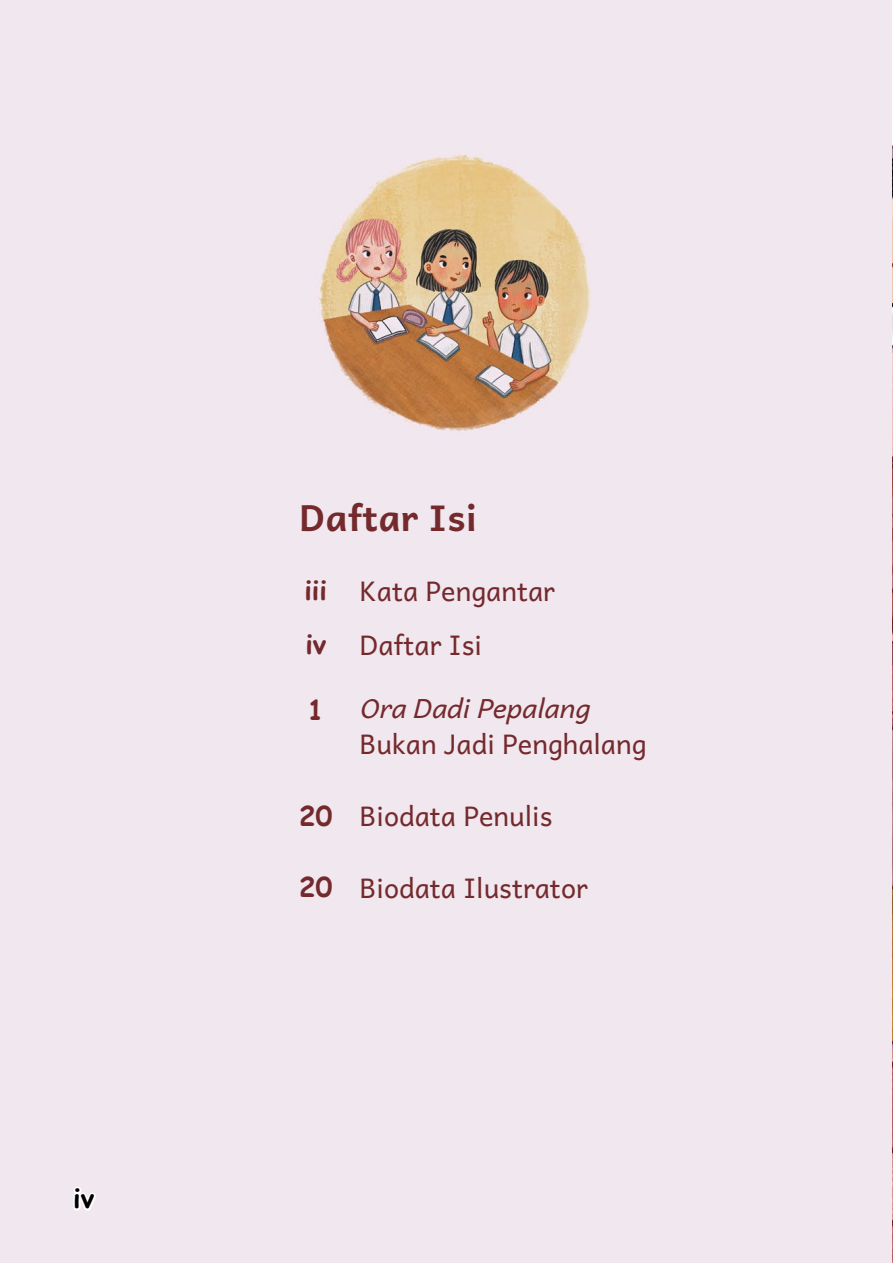
<style>
.page{position:relative;width:893px;height:1263px;background:#f1e7ef}
.page>*{position:absolute;margin:0;border:0;box-sizing:border-box;transform-origin:0 0}
.t1{font:700 36px "Andika New Basic";letter-spacing:.01em;color:#742a2d}
.t2{font:27px/54px "Andika New Basic";color:#742a2d}
.t3{font:italic 27px "Andika New Basic";color:#742a2d}
.t4{font:700 27px/54.2px "Comic Sans MS";color:#742a2d}
.t5{font:700 27px "Comic Sans MS";color:#000}
</style>
<div class="page">
<svg style="left:70px;top:1184px;width:28px;height:30px"></svg>
<p class="t5" style="left:73px;top:1178px;width:22px">iv</p>
<h1 class="t1" style="left:299px;top:484px;width:180px">Daftar Isi</h1>
<p class="t4" style="left:304px;top:562px;width:24px">iii iv</p>
<p class="t2" style="left:360px;top:560px;width:197px">Kata Pengantar<br>Daftar Isi</p>
<p class="t4" style="left:307px;top:682px;width:18px">1</p>
<p class="t3" style="left:360px;top:684px;width:231px">Ora Dadi Pepalang</p>
<p class="t2" style="left:360px;top:713px;width:288px">Bukan Jadi Penghalang</p>
<p class="t4" style="left:299px;top:788px;width:34px">20</p>
<p class="t2" style="left:360px;top:785px;width:194px">Biodata Penulis</p>
<p class="t4" style="left:299px;top:859px;width:34px">20</p>
<p class="t2" style="left:360px;top:857px;width:230px">Biodata Ilustrator</p>
</div>
